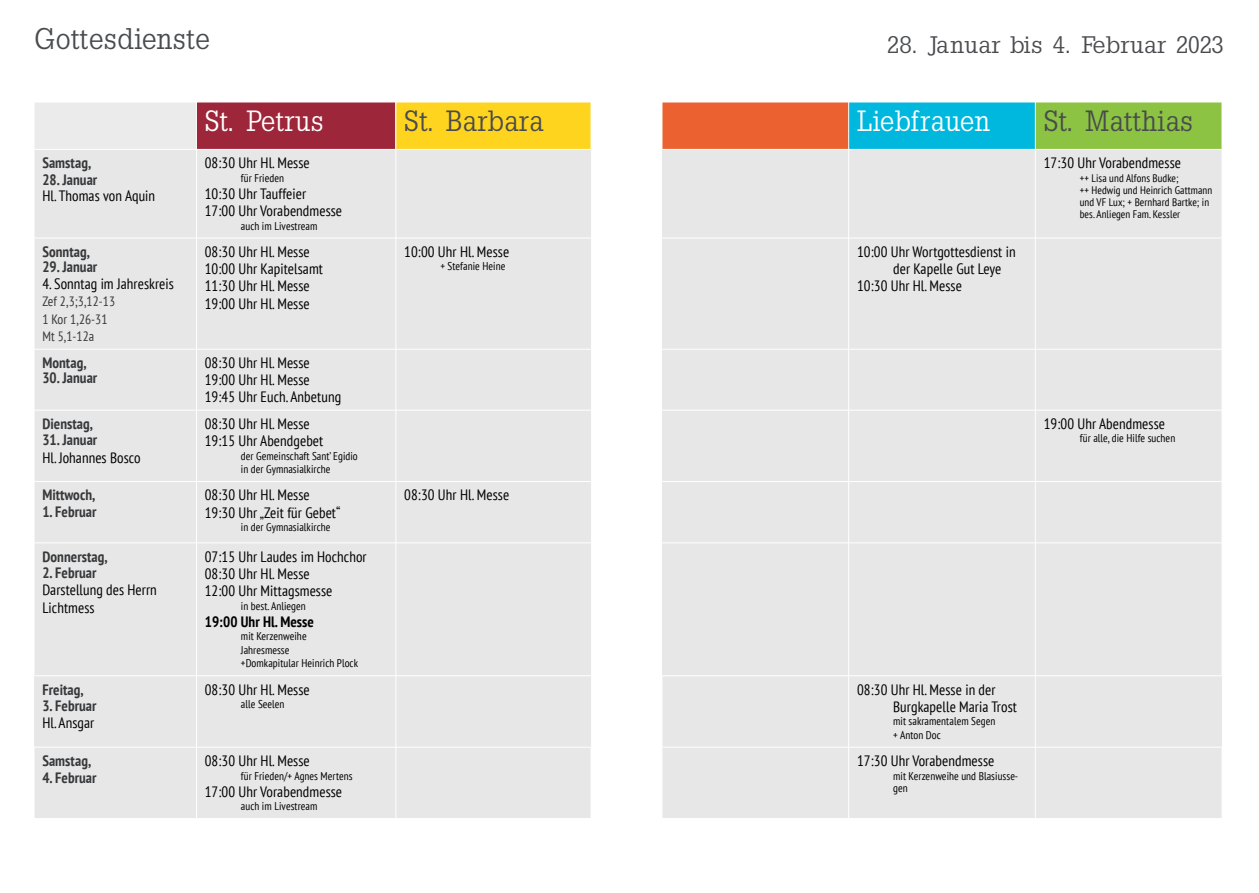
<style>
.page{position:relative;width:1259px;height:893px;background:#fff}
.page>*{position:absolute;margin:0;border:0;box-sizing:border-box;transform-origin:0 0}
.t1{font:30px "Slab Tall X";letter-spacing:.015em;color:#494b4e}
.t2{font:29.4px "Slab Tall X";letter-spacing:.015em;color:#494b4e}
.t3{font:29.4px "Slab Tall X";letter-spacing:.015em;color:#fff}
.t4{font:24px "Slab Tall X";letter-spacing:.015em;color:#494b4e;scale:1.1 1}
.t5{font:condensed 15px/17.2px "PT Sans";letter-spacing:.005em;color:#000}
.t6{font:700 condensed 15px "PT Sans";letter-spacing:.005em;color:#37393b}
.t7{font:700 condensed 15px "PT Sans";letter-spacing:.005em;color:#000}
.t8{font:condensed 13.5px/17.2px "PT Sans";letter-spacing:.005em;color:#37393b}
.t9{font:condensed 11.25px/13.5px "PT Sans";letter-spacing:.005em;color:#000}
.t10{font:condensed 10.95px/12px "PT Sans";letter-spacing:.005em;color:#000}
</style>
<div class="page">
<div style="left:34px;top:102px;width:162px;height:47px;background:#ebebeb"></div>
<div style="left:196px;top:102px;width:200px;height:47px;background:#9d263a"></div>
<div style="left:396px;top:102px;width:195px;height:47px;background:#ffd41e"></div>
<div style="left:662px;top:102px;width:186px;height:47px;background:#eb6130"></div>
<div style="left:848px;top:102px;width:187px;height:47px;background:#00b7dd"></div>
<div style="left:1035px;top:102px;width:187px;height:47px;background:#8cc342"></div>
<div style="left:34px;top:150px;width:1188px;height:668px;background:#e7e7e7"></div>
<hr style="left:1221px;top:542px;width:1px;height:134px;background:#fff">
<hr style="left:34px;top:747px;width:1px;height:71px;background:#fff">
<hr style="left:34px;top:102px;width:1px;height:573px;background:#fff">
<hr style="left:1221px;top:102px;width:1px;height:440px;background:#fff">
<hr style="left:196px;top:102px;width:1px;height:717px;background:#fff">
<hr style="left:395px;top:102px;width:1px;height:717px;background:#fff">
<hr style="left:590px;top:102px;width:1px;height:47px;background:#fff">
<hr style="left:848px;top:102px;width:1px;height:717px;background:#fff">
<hr style="left:1035px;top:102px;width:1px;height:717px;background:#fff">
<hr style="left:661px;top:676px;width:1px;height:143px;background:#fff">
<hr style="left:590px;top:748px;width:1px;height:71px;background:#fff">
<hr style="left:1221px;top:748px;width:1px;height:71px;background:#fff">
<hr style="left:35px;top:238px;width:556px;height:1px;background:#fff">
<hr style="left:662px;top:238px;width:559px;height:1px;background:#fff">
<hr style="left:662px;top:542px;width:560px;height:1px;background:#fff">
<hr style="left:34px;top:675px;width:557px;height:1px;background:#fff">
<hr style="left:662px;top:675px;width:560px;height:1px;background:#fff">
<hr style="left:34px;top:747px;width:557px;height:1px;background:#fff">
<hr style="left:662px;top:747px;width:560px;height:1px;background:#fff">
<hr style="left:34px;top:102px;width:1188px;height:1px;background:#fff">
<hr style="left:34px;top:349px;width:557px;height:1px;background:#fff">
<hr style="left:662px;top:349px;width:560px;height:1px;background:#fff">
<hr style="left:34px;top:410px;width:557px;height:1px;background:#fff">
<hr style="left:662px;top:410px;width:560px;height:1px;background:#fff">
<hr style="left:34px;top:481px;width:557px;height:1px;background:#fff">
<hr style="left:662px;top:481px;width:560px;height:1px;background:#fff">
<hr style="left:34px;top:542px;width:557px;height:1px;background:#fff">
<h1 class="t1" style="left:34px;top:21px;width:177px">Gottesdienste</h1>
<h3 class="t4" style="left:887px;top:31px;width:308px">28. Januar bis 4. Februar 2023</h3>
<p class="t6" style="left:42px;top:153px;width:50px">Samstag,</p>
<p class="t6" style="left:42px;top:169px;width:56px">28. Januar</p>
<p class="t5" style="left:42px;top:187px;width:114px">Hl. Thomas von Aquin</p>
<p class="t6" style="left:42px;top:242px;width:49px">Sonntag,</p>
<p class="t6" style="left:42px;top:257px;width:56px">29. Januar</p>
<p class="t5" style="left:42px;top:275px;width:133px">4. Sonntag im Jahreskreis</p>
<p class="t8" style="left:42px;top:293px;width:74px">Zef 2,3;3,12-13<br>1 Kor 1,26-31<br>Mt 5,1-12a</p>
<p class="t6" style="left:42px;top:353px;width:46px">Montag,</p>
<p class="t6" style="left:42px;top:368px;width:56px">30. Januar</p>
<p class="t6" style="left:42px;top:414px;width:52px">Dienstag,</p>
<p class="t6" style="left:42px;top:430px;width:56px">31. Januar</p>
<p class="t5" style="left:42px;top:449px;width:100px">Hl. Johannes Bosco</p>
<p class="t6" style="left:42px;top:485px;width:55px">Mittwoch,</p>
<p class="t6" style="left:42px;top:502px;width:56px">1. Februar</p>
<p class="t6" style="left:42px;top:546px;width:67px">Donnerstag,</p>
<p class="t6" style="left:42px;top:563px;width:56px">2. Februar</p>
<p class="t5" style="left:42px;top:581px;width:116px">Darstellung des Herrn<br>Lichtmess</p>
<p class="t6" style="left:42px;top:679px;width:43px">Freitag,</p>
<p class="t6" style="left:42px;top:696px;width:56px">3. Februar</p>
<p class="t5" style="left:42px;top:714px;width:54px">Hl. Ansgar</p>
<p class="t6" style="left:42px;top:751px;width:50px">Samstag,</p>
<p class="t6" style="left:42px;top:767px;width:56px">4. Februar</p>
<h2 class="t3" style="left:205px;top:104px;width:120px">St. Petrus</h2>
<h2 class="t2" style="left:404px;top:104px;width:141px">St. Barbara</h2>
<h2 class="t3" style="left:857px;top:104px;width:134px">Liebfrauen</h2>
<h2 class="t2" style="left:1043px;top:104px;width:151px">St. Matthias</h2>
<p class="t5" style="left:205px;top:154px;width:106px">08:30 Uhr Hl. Messe</p>
<p class="t9" style="left:241px;top:171px;width:45px">für Frieden</p>
<p class="t5" style="left:205px;top:185px;width:139px">10:30 Uhr Tauffeier<br>17:00 Uhr Vorabendmesse</p>
<p class="t9" style="left:241px;top:219px;width:78px">auch im Livestream</p>
<p class="t5" style="left:205px;top:243px;width:120px">08:30 Uhr Hl. Messe<br>10:00 Uhr Kapitelsamt<br>11:30 Uhr Hl. Messe<br>19:00 Uhr Hl. Messe</p>
<p class="t5" style="left:404px;top:243px;width:106px">10:00 Uhr Hl. Messe</p>
<p class="t9" style="left:440px;top:259px;width:66px">+ Stefanie Heine</p>
<p class="t5" style="left:205px;top:354px;width:138px;line-height:16.8px">08:30 Uhr Hl. Messe<br>19:00 Uhr Hl. Messe<br>19:45 Uhr Euch. Anbetung</p>
<p class="t5" style="left:205px;top:415px;width:120px">08:30 Uhr Hl. Messe<br>19:15 Uhr Abendgebet</p>
<p class="t9" style="left:241px;top:449px;width:118px">der Gemeinschaft Sant’ Egidio in der Gymnasialkirche</p>
<p class="t5" style="left:205px;top:486px;width:137px">08:30 Uhr Hl. Messe<br>19:30 Uhr „Zeit für Gebet“</p>
<p class="t9" style="left:241px;top:520px;width:91px">in der Gymnasialkirche</p>
<p class="t5" style="left:205px;top:547px;width:163px">07:15 Uhr Laudes im Hochchor<br>08:30 Uhr Hl. Messe<br>12:00 Uhr Mittagsmesse</p>
<p class="t9" style="left:241px;top:599px;width:66px">in best. Anliegen</p>
<p class="t7" style="left:205px;top:612px;width:111px">19:00 Uhr Hl. Messe</p>
<p class="t9" style="left:241px;top:629px;width:119px">mit Kerzenweihe<br>Jahresmesse<br>+Domkapitular Heinrich Plock</p>
<p class="t5" style="left:205px;top:680px;width:106px">08:30 Uhr Hl. Messe</p>
<p class="t9" style="left:241px;top:697px;width:45px">alle Seelen</p>
<p class="t5" style="left:205px;top:752px;width:106px">08:30 Uhr Hl. Messe</p>
<p class="t9" style="left:241px;top:769px;width:113px">für Frieden/+ Agnes Mertens</p>
<p class="t5" style="left:205px;top:783px;width:139px">17:00 Uhr Vorabendmesse</p>
<p class="t9" style="left:241px;top:799px;width:78px">auch im Livestream</p>
<p class="t5" style="left:404px;top:486px;width:106px">08:30 Uhr Hl. Messe</p>
<p class="t5" style="left:857px;top:243px;width:160px">10:00 Uhr Wortgottesdienst in</p>
<p class="t5" style="left:893px;top:260px;width:110px">der Kapelle Gut Leye</p>
<p class="t5" style="left:857px;top:277px;width:106px">10:30 Uhr Hl. Messe</p>
<p class="t5" style="left:1043px;top:154px;width:139px">17:30 Uhr Vorabendmesse</p>
<p class="t10" style="left:1079px;top:172px;width:134px">++ Lisa und Alfons Budke;<br>++ Hedwig und Heinrich Gattmann und VF Lux; + Bernhard Bartke; in bes. Anliegen Fam. Kessler</p>
<p class="t5" style="left:1043px;top:415px;width:123px">19:00 Uhr Abendmesse</p>
<p class="t9" style="left:1079px;top:432px;width:97px">für alle, die Hilfe suchen</p>
<p class="t5" style="left:893px;top:680px;width:125px;text-indent:-36px">08:30 Uhr Hl. Messe in der<br>Burgkapelle Maria Trost</p>
<p class="t9" style="left:893px;top:714px;width:104px">mit sakramentalem Segen + Anton Doc</p>
<p class="t5" style="left:857px;top:752px;width:139px">17:30 Uhr Vorabendmesse</p>
<p class="t9" style="left:893px;top:769px;width:127px;line-height:12px">mit Kerzenweihe und Blasiusse&shy;gen</p>
</div>
